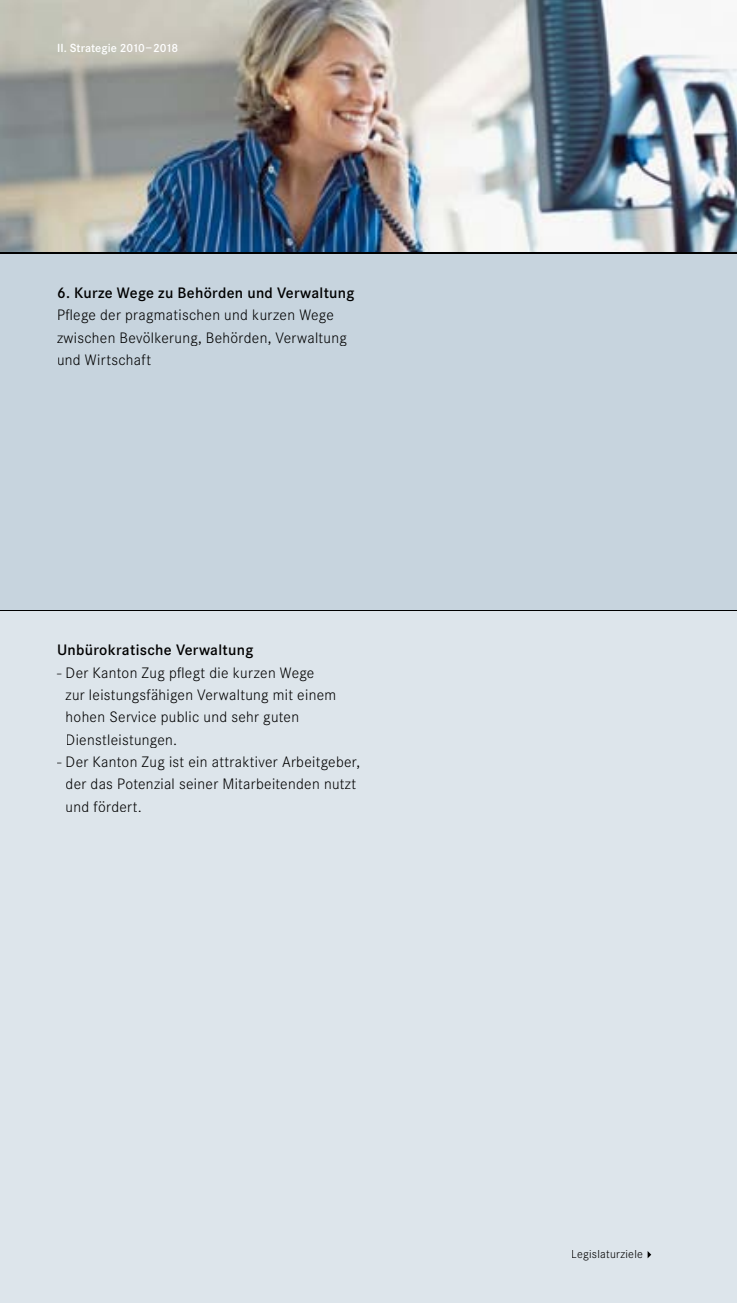
<style>
.page{position:relative;width:737px;height:1303px;background:#fff}
.page>*{position:absolute;margin:0;border:0;box-sizing:border-box;transform-origin:0 0}
.t1{font:300 15.75px/22.4px "Corporate S";letter-spacing:.02em;color:#000}
.t2{font:600 15.75px "Corporate S";letter-spacing:.02em;color:#000}
.t3{font:600 12.25px "Corporate S";letter-spacing:.005em;color:#fff}
.t4{font:300 12.25px "Corporate S";letter-spacing:.02em;color:#000}
</style>
<div class="page">
<div style="left:0;top:253px;width:737px;height:1049px;background:#dde5eb"></div>
<div style="left:0;top:244px;width:737px;height:366px;background:#c7d4de"></div>
<img style="left:0;top:0;width:737px;height:253px">
<svg style="left:647px;top:1251px;width:4px;height:7px"></svg>
<hr style="left:0;top:610px;width:737px;height:1px;background:#000">
<svg style="left:0;top:253px;width:737px;height:1px"></svg>
<p class="t3" style="left:57px;top:41px;width:123px">II. Strategie 2010 – 2018</p>
<p class="t2" style="left:57px;top:284px;width:299px">6. Kurze Wege zu Behörden und Verwaltung</p>
<p class="t1" style="left:57px;top:304px;width:291px">Pflege der pragmatischen und kurzen Wege zwischen Bevölkerung, Behörden, Verwaltung und Wirtschaft</p>
<p class="t2" style="left:57px;top:641px;width:198px">Unbürokratische Verwaltung</p>
<p class="t1" style="left:66px;top:661px;width:272px;text-indent:-9px">- Der Kanton Zug pflegt die kurzen Wege zur leistungsfähigen Verwaltung mit einem hohen Service public und sehr guten Dienstleistungen.</p>
<p class="t1" style="left:66px;top:750px;width:296px;text-indent:-9px">- Der Kanton Zug ist ein attraktiver Arbeitgeber, der das Potenzial seiner Mitarbeitenden nutzt und fördert.</p>
<p class="t4" style="left:571px;top:1247px;width:73px">Legislaturziele</p>
</div>
